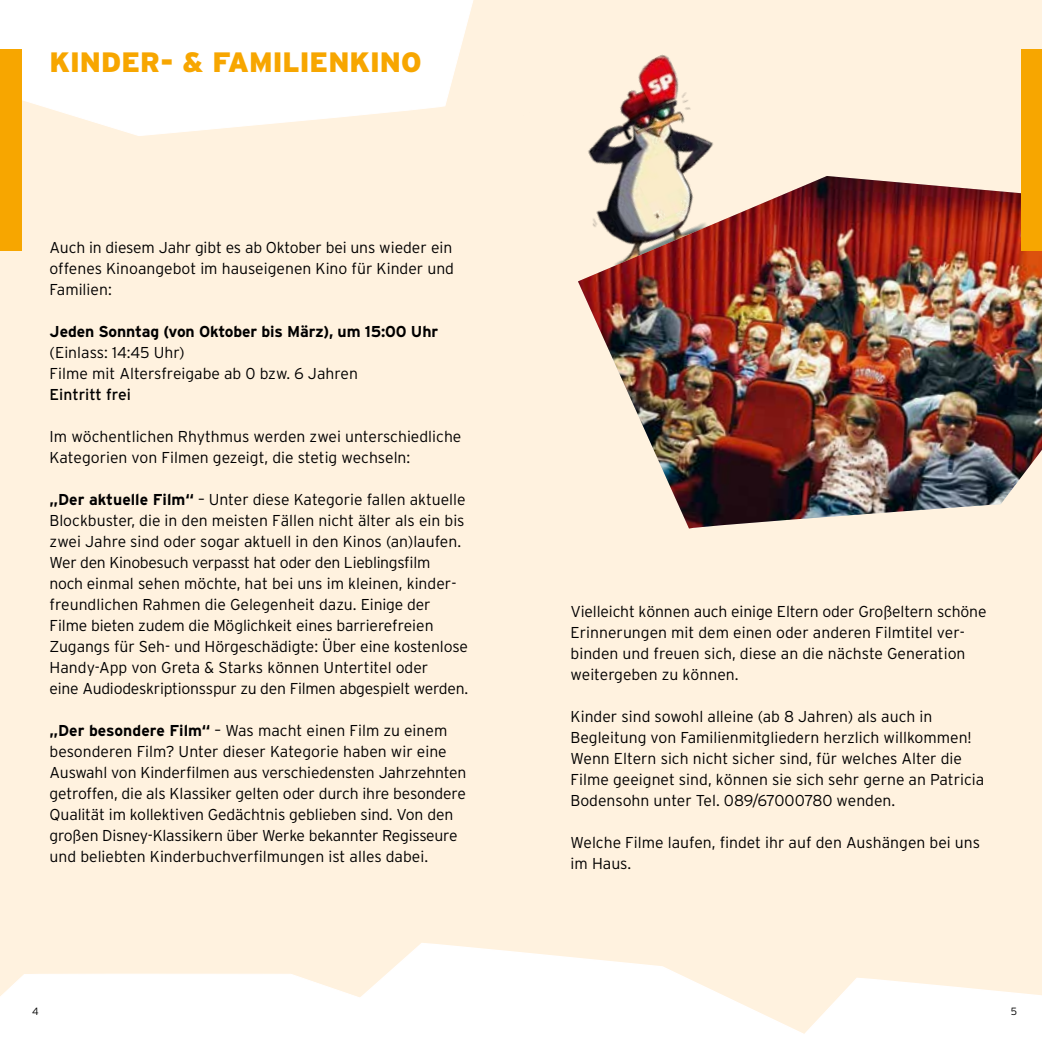
<style>
.page{position:relative;width:1042px;height:1042px;background:#fff2df}
.page>*{position:absolute;margin:0;border:0;box-sizing:border-box;transform-origin:0 0}
.t1{font:900 28px "Interstate";color:#f7a600}
.t2{font:300 15.75px/21px "Interstate";color:#000}
.t3{font:700 15.75px "Interstate";letter-spacing:-.01em;color:#000}
.t4{font:15.75px "Interstate";color:#000}
.t5{font:300 10.5px "Interstate";color:#000}
.s1{font-weight:700}
</style>
<div class="page">
<div style="left:0;top:974px;width:276px;height:68px;background:#fff"></div>
<svg style="left:838px;top:978px;width:204px;height:64px;background:#fffdfa"></svg>
<svg style="left:276px;top:943px;width:562px;height:99px"></svg>
<svg style="left:0;top:0;width:474px;height:137px;background:#fefcf9"></svg>
<img style="left:588px;top:54px;width:126px;height:122px">
<img style="left:578px;top:176px;width:464px;height:352px">
<div style="left:1021px;top:50px;width:21px;height:201px;background:#f7a600"></div>
<div style="left:0;top:50px;width:21px;height:201px;background:#f7a600"></div>
<h1 class="t1" style="left:50px;top:46px;width:373px">KINDER- &amp; FAMILIENKINO</h1>
<p class="t2" style="left:50px;top:237px;width:406px;text-align:justify">Auch in diesem Jahr gibt es ab Oktober bei uns wieder ein offenes Kinoangebot im hauseigenen Kino für Kinder und Familien:</p>
<p class="t3" style="left:50px;top:323px;width:390px">Jeden Sonntag (von Oktober bis März), um 15:00 Uhr</p>
<p class="t2" style="left:50px;top:342px;width:310px">(Einlass: 14:45 Uhr)<br>Filme mit Altersfreigabe ab 0 bzw. 6 Jahren</p>
<p class="t4" style="left:50px;top:386px;width:83px">Eintritt frei</p>
<p class="t2" style="left:50px;top:426px;width:413px">Im wöchentlichen Rhythmus werden zwei unterschiedliche<br>Kategorien von Filmen gezeigt, die stetig wechseln:</p>
<p class="t2" style="left:50px;top:489px;width:420px"><span class="s1">„Der aktuelle Film“</span> – Unter diese Kategorie fallen aktuelle Blockbuster, die in den meisten Fällen nicht älter als ein bis zwei Jahre sind oder sogar aktuell in den Kinos (an)laufen.<br>Wer den Kinobesuch verpasst hat oder den Lieblingsfilm<br>noch einmal sehen möchte, hat bei uns im kleinen, kinder&shy;freundlichen Rahmen die Gelegenheit dazu. Einige der Filme bieten zudem die Möglichkeit eines barrierefreien Zugangs für Seh- und Hörgeschädigte: Über eine kostenlose Handy-App von Greta &amp; Starks können Untertitel oder<br>eine Audiodeskriptionsspur zu den Filmen abgespielt werden.</p>
<p class="t2" style="left:50px;top:720px;width:418px"><span class="s1">„Der besondere Film“</span> – Was macht einen Film zu einem besonderen Film? Unter dieser Kategorie haben wir eine Auswahl von Kinderfilmen aus verschiedensten Jahrzehnten getroffen, die als Klassiker gelten oder durch ihre besondere Qualität im kollektiven Gedächtnis geblieben sind. Von den großen Disney-Klassikern über Werke bekannter Regisseure und beliebten Kinderbuchverfilmungen ist alles dabei.</p>
<p class="t2" style="left:570px;top:600px;width:417px">Vielleicht können auch einige Eltern oder Großeltern schöne Erinnerungen mit dem einen oder anderen Filmtitel ver&shy;binden und freuen sich, diese an die nächste Generation weitergeben zu können.</p>
<p class="t2" style="left:570px;top:705px;width:415px">Kinder sind sowohl alleine (ab 8 Jahren) als auch in Begleitung von Familienmitgliedern herzlich willkommen!<br>Wenn Eltern sich nicht sicher sind, für welches Alter die Filme geeignet sind, können sie sich sehr gerne an Patricia Bodensohn unter Tel. 089/67000780 wenden.</p>
<p class="t2" style="left:570px;top:831px;width:411px">Welche Filme laufen, findet ihr auf den Aushängen bei uns im Haus.</p>
<p class="t5" style="left:32px;top:1005px;width:8px">4</p>
<p class="t5" style="left:1011px;top:1005px;width:8px">5</p>
</div>
